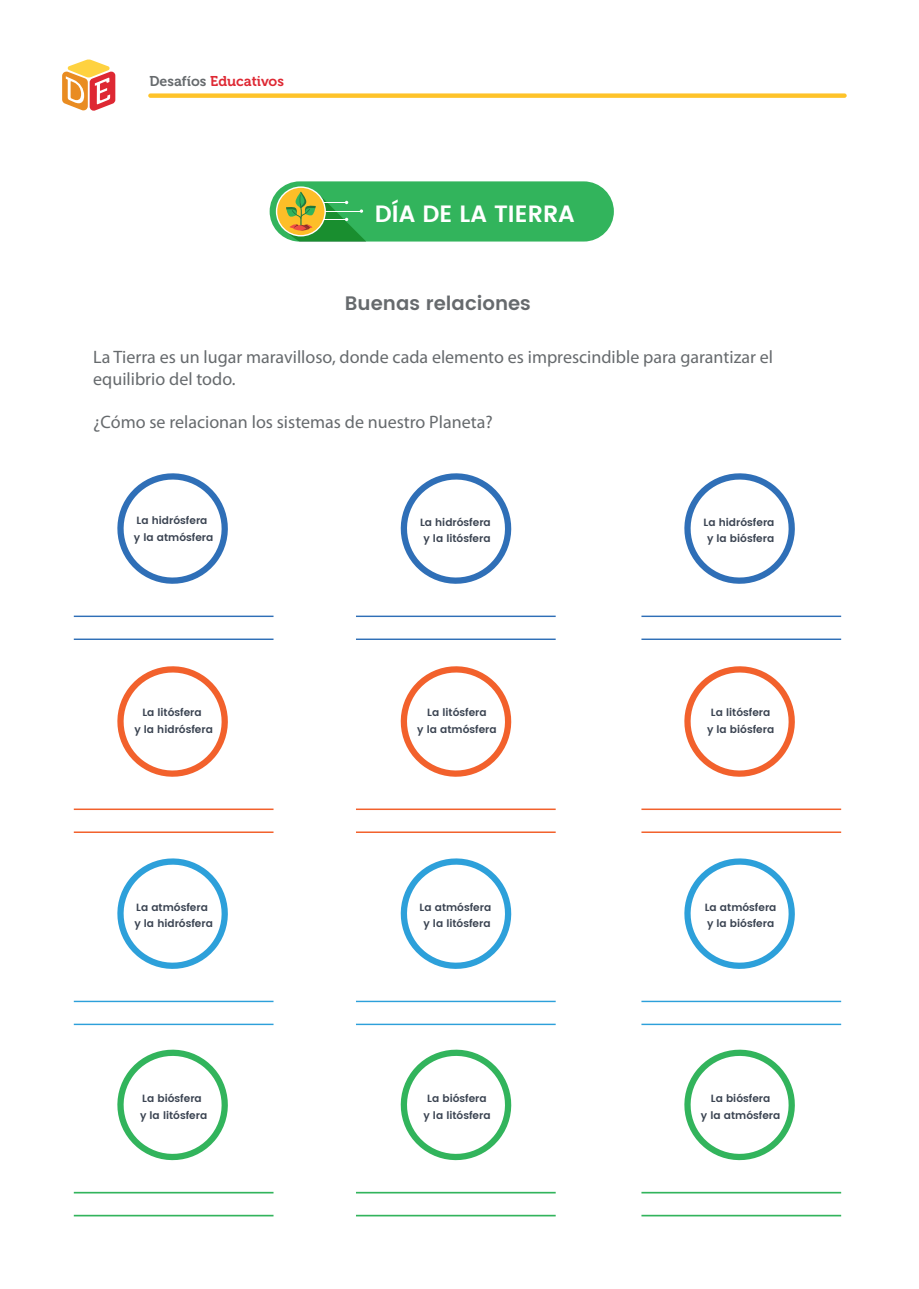
<style>
.page{position:relative;width:919px;height:1289px;background:#fff}
.page>*{position:absolute;margin:0;border:0;box-sizing:border-box;transform-origin:0 0}
.t1{font:600 23.55px "Poppins";color:#fff}
.t2{font:600 19.5px "Poppins";color:#666a6d}
.t3{font:18px/21.6px "Myriad Pro";color:#666a6d}
.t4{font:14.1px "Museo 700";color:#de2833}
.t5{font:600 10.5px/16.5px "Poppins";color:#3a4351;text-align:center}
.s1{color:#666a6d}
</style>
<div class="page">
<svg style="left:117px;top:473px;width:111px;height:111px"></svg>
<div style="left:148px;top:93px;width:698px;height:5px;background:#fec329;border-radius:2px"></div>
<svg style="left:62px;top:59px;width:53px;height:52px"></svg>
<svg style="left:269px;top:181px;width:345px;height:60px;background:#4bb660"></svg>
<hr style="left:74px;top:615px;width:199px;height:2px;background:#2f6fb7">
<hr style="left:74px;top:638px;width:199px;height:2px;background:#2f6fb7">
<svg style="left:400px;top:473px;width:112px;height:111px"></svg>
<hr style="left:356px;top:615px;width:199px;height:2px;background:#2f6fb7">
<hr style="left:356px;top:638px;width:199px;height:2px;background:#2f6fb7">
<svg style="left:684px;top:473px;width:111px;height:111px"></svg>
<hr style="left:641px;top:615px;width:200px;height:2px;background:#2f6fb7">
<hr style="left:641px;top:638px;width:200px;height:2px;background:#2f6fb7">
<svg style="left:117px;top:666px;width:111px;height:111px"></svg>
<hr style="left:74px;top:808px;width:199px;height:2px;background:#f2612c">
<hr style="left:74px;top:831px;width:199px;height:2px;background:#f2612c">
<svg style="left:400px;top:666px;width:112px;height:111px"></svg>
<hr style="left:356px;top:808px;width:199px;height:2px;background:#f2612c">
<hr style="left:356px;top:831px;width:199px;height:2px;background:#f2612c">
<svg style="left:684px;top:666px;width:111px;height:111px"></svg>
<hr style="left:641px;top:808px;width:200px;height:2px;background:#f2612c">
<hr style="left:641px;top:831px;width:200px;height:2px;background:#f2612c">
<svg style="left:117px;top:858px;width:111px;height:111px"></svg>
<hr style="left:74px;top:1000px;width:199px;height:2px;background:#2da0da">
<hr style="left:74px;top:1023px;width:199px;height:2px;background:#2da0da">
<svg style="left:400px;top:858px;width:112px;height:111px"></svg>
<hr style="left:356px;top:1000px;width:199px;height:2px;background:#2da0da">
<hr style="left:356px;top:1023px;width:199px;height:2px;background:#2da0da">
<svg style="left:684px;top:858px;width:111px;height:111px"></svg>
<hr style="left:641px;top:1000px;width:200px;height:2px;background:#2da0da">
<hr style="left:641px;top:1023px;width:200px;height:2px;background:#2da0da">
<svg style="left:117px;top:1049px;width:111px;height:112px"></svg>
<hr style="left:74px;top:1191px;width:199px;height:2px;background:#32b45c">
<hr style="left:74px;top:1214px;width:199px;height:2px;background:#32b45c">
<svg style="left:400px;top:1049px;width:112px;height:112px"></svg>
<hr style="left:356px;top:1191px;width:199px;height:2px;background:#32b45c">
<hr style="left:356px;top:1214px;width:199px;height:2px;background:#32b45c">
<svg style="left:684px;top:1049px;width:111px;height:112px"></svg>
<hr style="left:641px;top:1191px;width:200px;height:2px;background:#32b45c">
<hr style="left:641px;top:1214px;width:200px;height:2px;background:#32b45c">
<h3 class="t4" style="left:149px;top:73px;width:136px"><span class="s1">Desafíos</span> Educativos</h3>
<h1 class="t1" style="left:375px;top:195px;width:201px">DÍA DE LA TIERRA</h1>
<h2 class="t2" style="left:345px;top:288px;width:187px">Buenas relaciones</h2>
<h3 class="t3" style="left:93px;top:346px;width:681px">La Tierra es un lugar maravilloso, donde cada elemento es imprescindible para garantizar el equilibrio del todo.</h3>
<h3 class="t3" style="left:93px;top:411px;width:401px">¿Cómo se relacionan los sistemas de nuestro Planeta?</h3>
<p class="t5" style="left:134px;top:512px;width:81px;text-align:left">La hidrósfera y la atmósfera</p>
<p class="t5" style="left:420px;top:514px;width:72px">La hidrósfera y la litósfera</p>
<p class="t5" style="left:703px;top:514px;width:72px">La hidrósfera y la biósfera</p>
<p class="t5" style="left:134px;top:704px;width:80px">La litósfera<br>y la hidrósfera</p>
<p class="t5" style="left:417px;top:704px;width:81px">La litósfera<br>y la atmósfera</p>
<p class="t5" style="left:707px;top:704px;width:69px">La litósfera y la biósfera</p>
<p class="t5" style="left:134px;top:899px;width:80px;text-align:left">La atmósfera y la hidrósfera</p>
<p class="t5" style="left:419px;top:899px;width:73px">La atmósfera y la litósfera</p>
<p class="t5" style="left:704px;top:899px;width:73px;text-align:left">La atmósfera y la biósfera</p>
<p class="t5" style="left:140px;top:1090px;width:69px;text-align:left">La biósfera y la litósfera</p>
<p class="t5" style="left:423px;top:1090px;width:69px">La biósfera y la litósfera</p>
<p class="t5" style="left:700px;top:1090px;width:81px">La biósfera<br>y la atmósfera</p>
</div>
